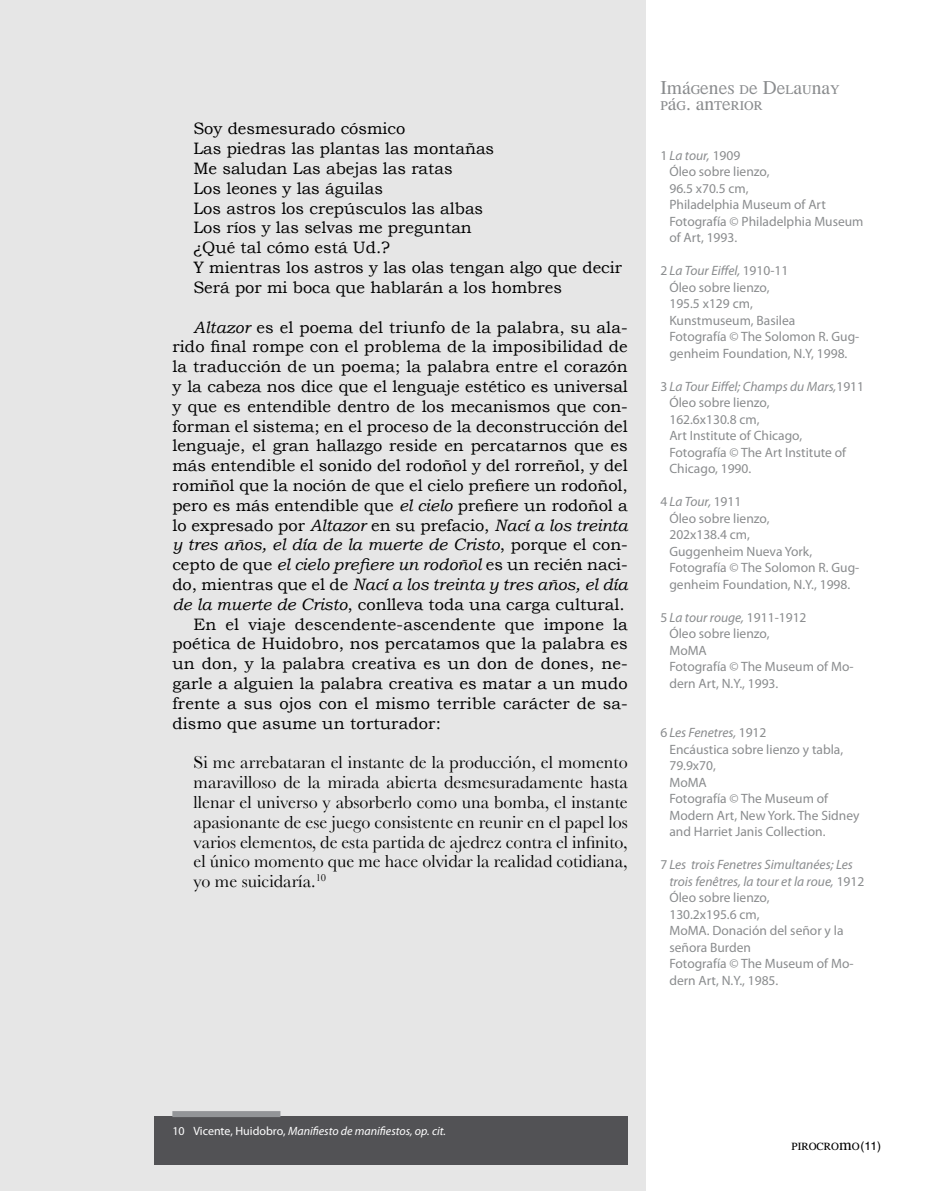
<style>
.page{position:relative;width:936px;height:1191px;background:#fff}
.page>*{position:absolute;margin:0;border:0;box-sizing:border-box;transform-origin:0 0}
.t1{font:19.5px/16.5px "MEAN26 Serif";color:#8a8c8e}
.t2{font:18px/19.8px "Baskerville";color:#000;text-align:justify}
.t3{font:16.5px/19.8px "Bookman Old Style";color:#000}
.t4{font:italic 16.5px "Bookman Old Style";color:#000}
.t5{font:16.05px "MEAN26 Serif";color:#000}
.t6{font:13.5px/16.5px "Myriad Pro";color:#8a8c8e}
.t7{font:italic 12px "Myriad Pro";color:#fff}
.s1{font-style:italic}
.s2{font-style:normal}
.s3{font-family:"Helvetica";font-size:12px}
</style>
<div class="page">
<div style="left:0;top:0;width:645px;height:1191px;background:#e6e6e6"></div>
<div style="left:154px;top:1115px;width:473px;height:49px;background:#525255"></div>
<div style="left:172px;top:1111px;width:108px;height:6px;background:#939598"></div>
<p class="t3" style="left:193px;top:119px;width:430px">Soy desmesurado cósmico<br>Las piedras las plantas las montañas<br>Me saludan Las abejas las ratas<br>Los leones y las águilas<br>Los astros los crepúsculos las albas<br>Los ríos y las selvas me preguntan<br>¿Qué tal cómo está Ud.?<br>Y mientras los astros y las olas tengan algo que decir Será por mi boca que hablarán a los hombres</p>
<p class="t3" style="left:193px;top:317px;width:436px"><span class="s1">Altazor</span> es el poema del triunfo de la palabra, su ala-</p>
<p class="t3" style="left:172px;top:337px;width:457px">rido final rompe con el problema de la imposibilidad de</p>
<p class="t3" style="left:172px;top:356px;width:457px">la traducción de un poema; la palabra entre el corazón</p>
<p class="t3" style="left:172px;top:376px;width:457px">y la cabeza nos dice que el lenguaje estético es universal</p>
<p class="t3" style="left:172px;top:396px;width:457px">y que es entendible dentro de los mecanismos que con-</p>
<p class="t3" style="left:172px;top:416px;width:457px">forman el sistema; en el proceso de la deconstrucción del</p>
<p class="t3" style="left:172px;top:436px;width:457px">lenguaje, el gran hallazgo reside en percatarnos que es</p>
<p class="t3" style="left:172px;top:455px;width:457px">más entendible el sonido del rodoñol y del rorreñol, y del</p>
<p class="t3" style="left:172px;top:475px;width:457px">romiñol que la noción de que el cielo prefiere un rodoñol,</p>
<p class="t3" style="left:172px;top:495px;width:457px">pero es más entendible que <span class="s1">el cielo</span> prefiere un rodoñol a</p>
<p class="t3" style="left:172px;top:515px;width:457px">lo expresado por <span class="s1">Altazor</span> en su prefacio, <span class="s1">Nací a los treinta</span></p>
<p class="t4" style="left:172px;top:535px;width:457px">y tres años, el día de la muerte de Cristo<span class="s2">, porque el con-</span></p>
<p class="t3" style="left:172px;top:554px;width:457px">cepto de que <span class="s1">el cielo prefiere un rodoñol</span> es un recién naci-</p>
<p class="t4" style="left:172px;top:575px;width:457px"><span class="s2">do, mientras que el de</span> Nací a los treinta y tres años, el día</p>
<p class="t3" style="left:172px;top:594px;width:454px"><span class="s1">de la muerte de Cristo</span>, conlleva toda una carga cultural.</p>
<p class="t3" style="left:193px;top:614px;width:436px">En el viaje descendente-ascendente que impone la</p>
<p class="t3" style="left:172px;top:634px;width:457px">poética de Huidobro, nos percatamos que la palabra es</p>
<p class="t3" style="left:172px;top:653px;width:457px">un don, y la palabra creativa es un don de dones, ne-</p>
<p class="t3" style="left:172px;top:673px;width:457px">garle a alguien la palabra creativa es matar a un mudo</p>
<p class="t3" style="left:172px;top:693px;width:457px">frente a sus ojos con el mismo terrible carácter de sa-</p>
<p class="t3" style="left:172px;top:713px;width:270px">dismo que asume un torturador:</p>
<p class="t2" style="left:194px;top:752px;width:435px">Si me arrebataran el instante de la producción, el momento maravilloso de la mirada abierta desmesuradamente hasta llenar el universo y absorberlo como una bomba, el instante apasionante de ese juego consistente en reunir en el papel los varios elementos, de esta partida de ajedrez contra el infinito, el único momento que me hace olvidar la realidad cotidiana, yo me suicidaría.<sup>10</sup></p>
<p class="t1" style="left:660px;top:78px;width:181px">Imágenes de Delaunay pág. anterior</p>
<p class="t6" style="left:669px;top:147px;width:196px;text-indent:-9px">1 <span class="s1">La tour,</span> 1909<br>Óleo sobre lienzo,<br>96.5 x70.5 cm,<br>Philadelphia Museum of Art<br>Fotografía © Philadelphia Museum of Art, 1993.</p>
<p class="t6" style="left:669px;top:262px;width:191px;text-indent:-9px">2 <span class="s1">La Tour Eiffel,</span> 1910-11<br>Óleo sobre lienzo,<br>195.5 x129 cm,<br>Kunstmuseum, Basilea<br>Fotografía © The Solomon R. Gug&shy;genheim Foundation, N.Y, 1998.</p>
<p class="t6" style="left:669px;top:378px;width:196px;text-indent:-9px">3 <span class="s1">La Tour Eiffel; Champs du Mars,</span>1911<br>Óleo sobre lienzo,<br>162.6x130.8 cm,<br>Art Institute of Chicago,<br>Fotografía © The Art Institute of<br>Chicago, 1990.</p>
<p class="t6" style="left:669px;top:493px;width:191px;text-indent:-9px">4 <span class="s1">La Tour,</span> 1911<br>Óleo sobre lienzo,<br>202x138.4 cm,<br>Guggenheim Nueva York,<br>Fotografía © The Solomon R. Gug&shy;genheim Foundation, N.Y., 1998.</p>
<p class="t6" style="left:669px;top:609px;width:186px;text-indent:-9px">5 <span class="s1">La tour rouge,</span> 1911-1912<br>Óleo sobre lienzo,<br>MoMA<br>Fotografía © The Museum of Mo&shy;dern Art, N.Y., 1993.</p>
<p class="t6" style="left:669px;top:724px;width:191px;text-indent:-9px">6 <span class="s1">Les Fenetres,</span> 1912<br>Encáustica sobre lienzo y tabla,<br>79.9x70,<br>MoMA<br>Fotografía © The Museum of<br>Modern Art, New York. The Sidney and Harriet Janis Collection.</p>
<p class="t6" style="left:669px;top:856px;width:196px;text-indent:-9px">7 <span class="s1">Les trois Fenetres Simultanées; Les trois fenêtres, la tour et la roue,</span> 1912<br>Óleo sobre lienzo,<br>130.2x195.6 cm,<br>MoMA. Donación del señor y la señora Burden<br>Fotografía © The Museum of Mo&shy;dern Art, N.Y., 1985.</p>
<p class="t7" style="left:172px;top:1124px;width:275px"><span class="s2">10 Vicente, Huidobro,</span> Manifiesto de manifiestos, op. cit.</p>
<p class="t5" style="left:791px;top:1134px;width:91px">pirocromo<span class="s3">(11)</span></p>
</div>
